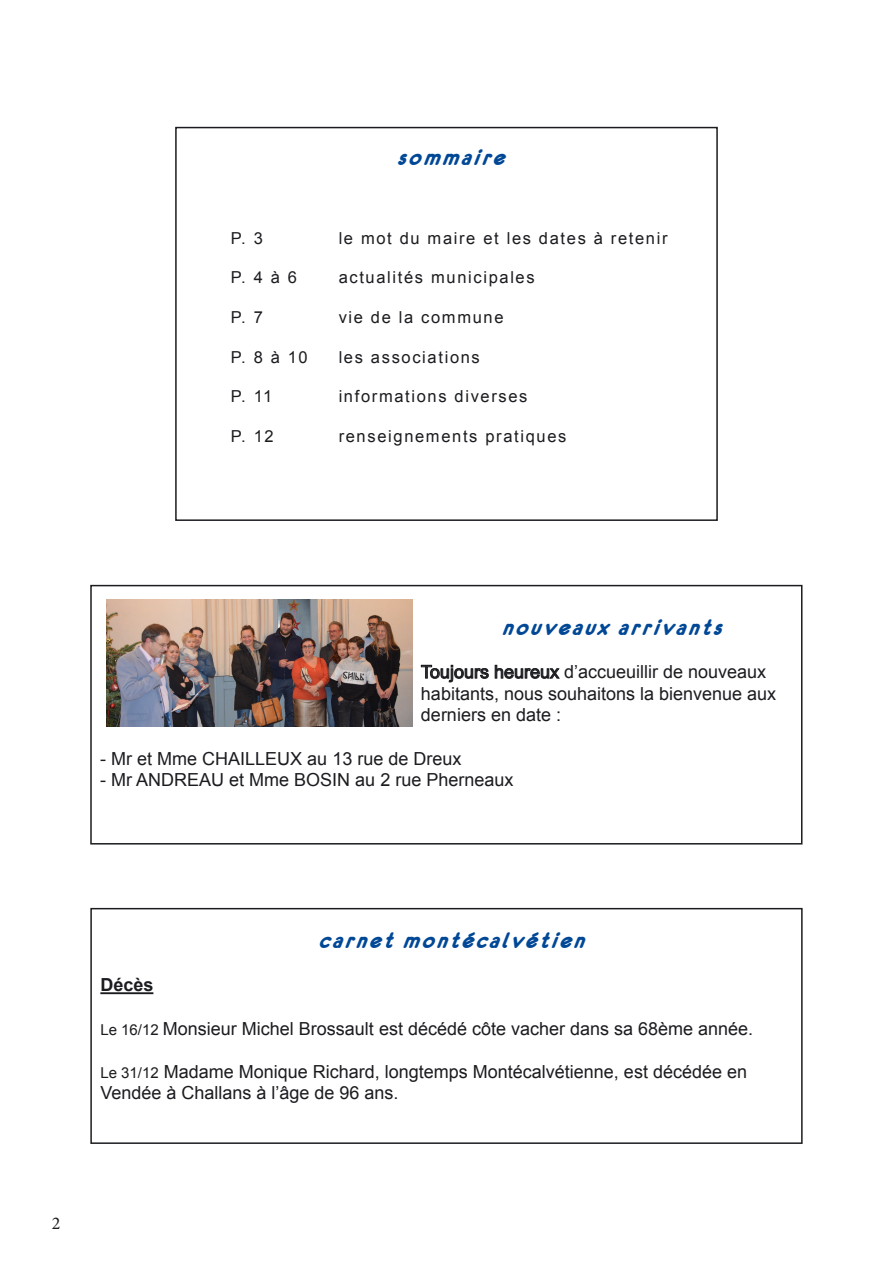
<style>
.page{position:relative;width:893px;height:1263px;background:#fff}
.page>*{position:absolute;margin:0;border:0;box-sizing:border-box;transform-origin:0 0}
.t1{font:italic 24px "Eurofurencebold";color:#004896}
.t2{font:18px/21.6px "Arial";color:#1b1c20}
.t3{font:700 18px "Arial";color:#1b1c20}
.t4{font:18px "Minion Pro";color:#1b1c20}
.t5{font:16.5px "Arial";letter-spacing:.1em;color:#1b1c20}
.s1{font-size:15px}
</style>
<div class="page">
<div style="left:175px;top:127px;width:543px;height:394px;border:2px solid #1b1c20"></div>
<hr style="left:100px;top:992px;width:53px;height:2px;background:#1b1c20">
<div style="left:90px;top:908px;width:713px;height:236px;border:2px solid #1b1c20"></div>
<svg style="left:421px;top:664px;width:139px;height:19px"></svg>
<div style="left:90px;top:585px;width:712px;height:259px;border:2px solid #1b1c20"></div>
<img style="left:107px;top:600px;width:305px;height:127px">
<h1 class="t1" style="left:397px;top:145px;width:117px">sommaire</h1>
<p class="t5" style="left:231px;top:227px;width:34px">P. 3</p>
<p class="t5" style="left:339px;top:227px;width:330px">le mot du maire et les dates à retenir</p>
<p class="t5" style="left:231px;top:267px;width:68px">P. 4 à 6</p>
<p class="t5" style="left:339px;top:267px;width:198px">actualités municipales</p>
<p class="t5" style="left:231px;top:306px;width:34px">P. 7</p>
<p class="t5" style="left:339px;top:306px;width:166px">vie de la commune</p>
<p class="t5" style="left:231px;top:346px;width:79px">P. 8 à 10</p>
<p class="t5" style="left:339px;top:346px;width:143px">les associations</p>
<p class="t5" style="left:231px;top:386px;width:43px">P. 11</p>
<p class="t5" style="left:339px;top:386px;width:190px">informations diverses</p>
<p class="t5" style="left:231px;top:425px;width:45px">P. 12</p>
<p class="t5" style="left:339px;top:425px;width:229px">renseignements pratiques</p>
<h1 class="t1" style="left:501px;top:615px;width:230px">nouveaux arrivants</h1>
<p class="t2" style="left:421px;top:661px;width:357px">Toujours heureux d’accueuillir de nouveaux habitants, nous souhaitons la bienvenue aux derniers en date :</p>
<p class="t2" style="left:100px;top:748px;width:363px">- Mr et Mme CHAILLEUX au 13 rue de Dreux</p>
<p class="t2" style="left:100px;top:769px;width:415px">- Mr ANDREAU et Mme BOSIN au 2 rue Pherneaux</p>
<h1 class="t1" style="left:318px;top:928px;width:276px">carnetmontécalvétien</h1>
<p class="t3" style="left:100px;top:973px;width:55px">Décès</p>
<p class="t2" style="left:100px;top:1017px;width:654px"><span class="s1">Le 16/12</span> Monsieur Michel Brossault est décédé côte vacher dans sa 68ème année.</p>
<p class="t2" style="left:100px;top:1061px;width:648px"><span class="s1">Le 31/12</span> Madame Monique Richard, longtemps Montécalvétienne, est décédée en<br>Vendée à Challans à l’âge de 96 ans.</p>
<p class="t4" style="left:52px;top:1211px;width:10px">2</p>
</div>
